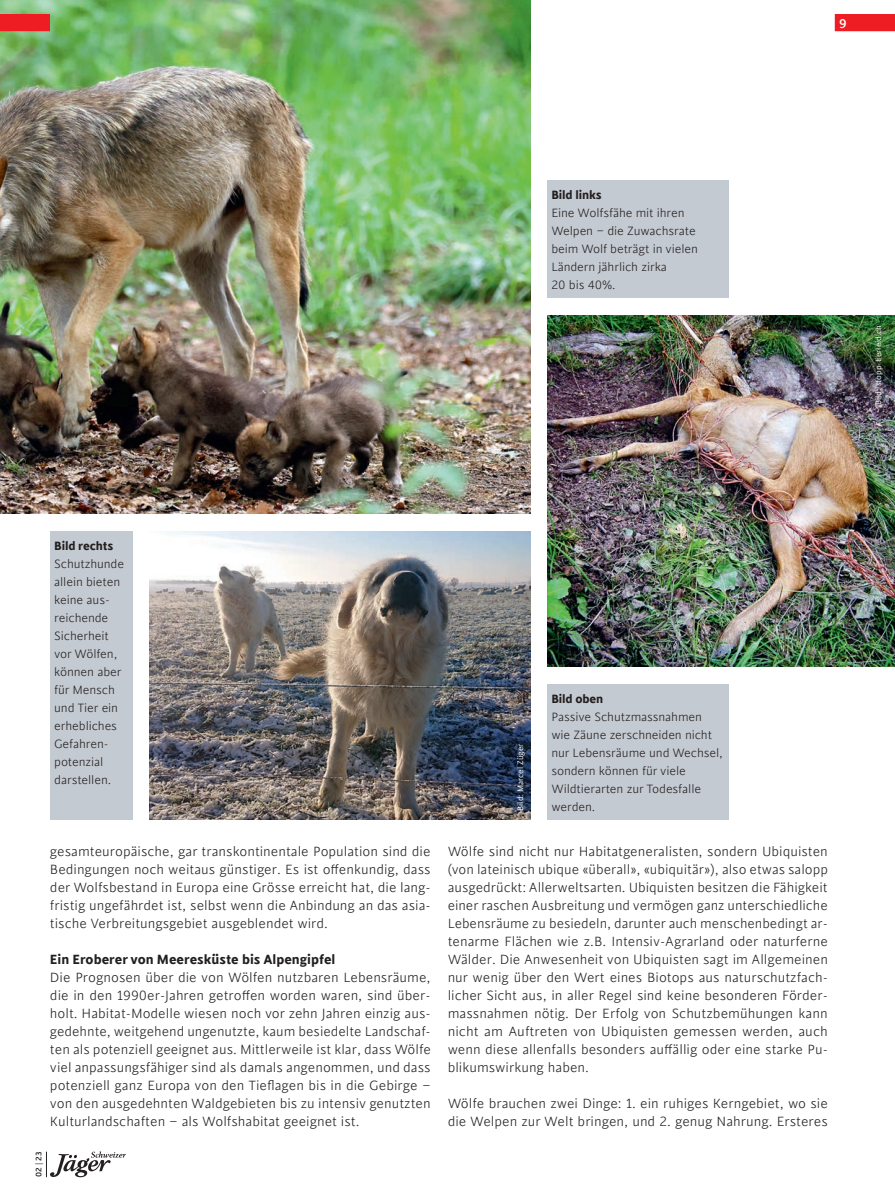
<style>
.page{position:relative;width:895px;height:1192px;background:#fff}
.page>*{position:absolute;margin:0;border:0;box-sizing:border-box;transform-origin:0 0}
.t1{font:300 15px/18px "Cinta";color:#231f20;text-align:justify}
.t2{font:700 15px "Cinta";color:#231f20}
.t3{font:500 14.25px "Cinta";color:#fff}
.t4{font:300 13.5px/18px "Cinta";letter-spacing:-.01em;color:#231f20}
.t5{font:700 13.5px "Cinta";letter-spacing:-.01em;color:#231f20}
.t6{font:9px "Cinta";color:#fff}
.t7{font:500 9px "Cinta";color:#231f20}
.s1{font-weight:300}
</style>
<div class="page">
<img style="left:0;top:0;width:530px;height:514px">
<img style="left:149px;top:532px;width:381px;height:288px">
<img style="left:547px;top:316px;width:348px;height:351px">
<div style="left:50px;top:532px;width:82px;height:288px;background:#c4cad1"></div>
<div style="left:547px;top:685px;width:182px;height:135px;background:#c4cad1"></div>
<div style="left:547px;top:181px;width:182px;height:117px;background:#c4cad1"></div>
<div style="left:834px;top:14px;width:61px;height:17px;background:#ee1d23"></div>
<svg style="left:46px;top:1151px;width:80px;height:26px"></svg>
<div style="left:0;top:14px;width:50px;height:17px;background:#ee1d23"></div>
<p class="t3" style="left:839px;top:16px;width:9px">9</p>
<p class="t5" style="left:551px;top:189px;width:52px">Bild links</p>
<p class="t4" style="left:551px;top:204px;width:148px">Eine Wolfs fähe mit ihren<br>Welpen – die Zuwachsrate beim Wolf beträgt in vielen<br>Ländern jährlich zirka<br>20 bis 40%.</p>
<p class="t6" style="left:875px;top:405px;width:81px;rotate:-90deg">Bild: stopp-tierleid.ch</p>
<p class="t5" style="left:54px;top:540px;width:61px">Bild rechts</p>
<p class="t4" style="left:54px;top:555px;width:71px">Schutzhunde allein bieten keine aus&shy;reichende<br>Sicherheit vor Wölfen, können aber für Mensch und Tier ein erhebliches<br>Gefahren&shy;potenzial darstellen.</p>
<p class="t1" style="left:50px;top:842px;width:382px">gesamteuropäische, gar transkontinentale Population sind die Bedingungen noch weitaus günstiger. Es ist o enkundig, dass der Wolfsbestand in Europa eine Grösse erreicht hat, die lang&shy;fristig ungefährdet ist, selbst wenn die Anbindung an das asia&shy;tische Verbreitungsgebiet ausgeblendet wird.</p>
<p class="t2" style="left:50px;top:953px;width:287px">Ein Eroberer von Meeresküste bis Alpengipfel</p>
<p class="t1" style="left:50px;top:968px;width:382px">Die Prognosen über die von Wölfen nutzbaren Lebensräume, die in den 1990er-Jahren getro en worden waren, sind über&shy;holt. Habitat-Modelle wiesen noch vor zehn Jahren einzig aus&shy;gedehnte, weitgehend ungenutzte, kaum besiedelte Landschaf&shy;ten als potenziell geeignet aus. Mittlerweile ist klar, dass Wölfe viel anpassungsfähiger sind als damals angenommen, und dass potenziell ganz Europa von den Tieflagen bis in die Gebirge – von den ausgedehnten Waldgebieten bis zu intensiv genutzten Kulturlandschaften – als Wolfshabitat geeignet ist.</p>
<p class="t7" style="left:34px;top:1177px;width:27px;rotate:-90deg">02 <span class="s1">|</span> 23</p>
<p class="t6" style="left:517px;top:811px;width:69px;rotate:-90deg">Bild: Marcel Züger</p>
<p class="t5" style="left:551px;top:693px;width:54px">Bild oben</p>
<p class="t4" style="left:551px;top:708px;width:173px">Passive Schutzmassnahmen wie Zäune zerschneiden nicht nur Lebensräume und Wechsel, sondern können für viele<br>Wildtierarten zur Todesfalle werden.</p>
<p class="t1" style="left:448px;top:842px;width:382px">Wölfe sind nicht nur Habitatgeneralisten, sondern Ubiquisten (von lateinisch ubique «überall», «ubiquitär»), also etwas salopp ausgedrückt: Allerweltsarten. Ubiquisten besitzen die Fähigkeit einer raschen Ausbreitung und vermögen ganz unterschiedliche Lebensräume zu besiedeln, darunter auch menschenbedingt ar&shy;tenarme Flächen wie z.B. Intensiv-Agrarland oder naturferne Wälder. Die Anwesenheit von Ubiquisten sagt im Allgemeinen nur wenig über den Wert eines Biotops aus naturschutzfach&shy;licher Sicht aus, in aller Regel sind keine besonderen Förder&shy;massnahmen nötig. Der Erfolg von Schutzbemühungen kann nicht am Auftreten von Ubiquisten gemessen werden, auch wenn diese allenfalls besonders au ällig oder eine starke Pu&shy;blikumswirkung haben.</p>
<p class="t1" style="left:448px;top:1094px;width:382px">Wölfe brauchen zwei Dinge: 1. ein ruhiges Kerngebiet, wo sie die Welpen zur Welt bringen, und 2. genug Nahrung. Ersteres</p>
</div>
